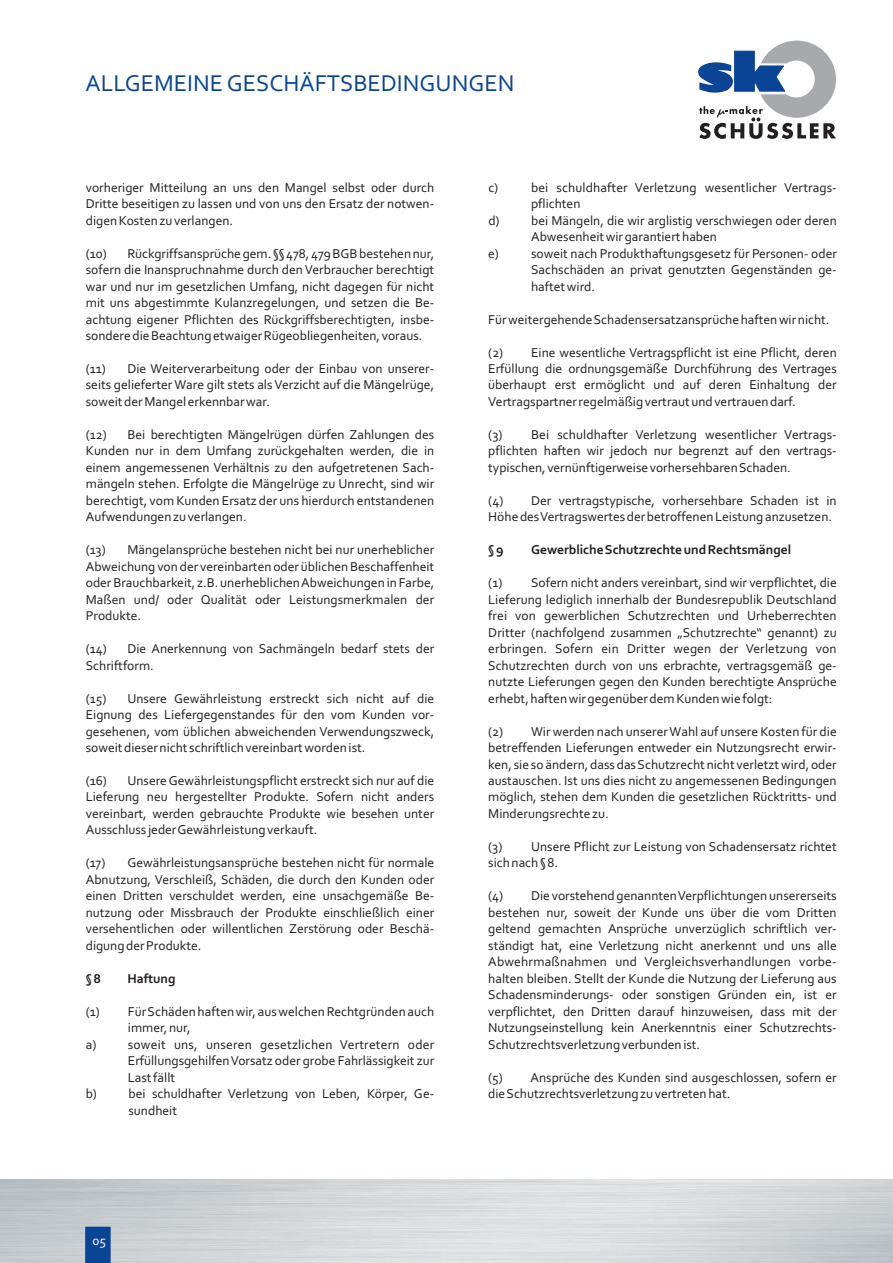
<style>
.page{position:relative;width:893px;height:1263px;background:#fff}
.page>*{position:absolute;margin:0;border:0;box-sizing:border-box;transform-origin:0 0}
.t1{font:24px "Corbel";color:#094594}
.t2{font:13.5px/16.5px "Corbel";color:#231f20}
.t3{font:700 13.5px "Corbel";color:#231f20}
.t4{font:13.5px "Corbel";color:#fff}
</style>
<div class="page">
<img style="left:0;top:1180px;width:893px;height:83px">
<svg style="left:698px;top:41px;width:138px;height:98px"></svg>
<svg style="left:85px;top:1227px;width:25px;height:36px"></svg>
<h1 class="t1" style="left:86px;top:74px;width:430px">ALLGEMEINE GESCHÄFTSBEDINGUNGEN</h1>
<p class="t2" style="left:86px;top:180px;width:350px">vorheriger Mitteilung an uns den Mangel selbst oder durch</p>
<p class="t2" style="left:488px;top:180px;width:11px">c)</p>
<p class="t2" style="left:531px;top:180px;width:307px">bei schuldhafter Verletzung wesentlicher Vertrags-</p>
<p class="t2" style="left:86px;top:197px;width:350px">Dritte beseitigen zu lassen und von uns den Ersatz der notwen-</p>
<p class="t2" style="left:531px;top:197px;width:51px">pflichten</p>
<p class="t2" style="left:86px;top:213px;width:149px">digen Kosten zu verlangen.</p>
<p class="t2" style="left:531px;top:213px;width:307px;text-indent:-43px">d) bei Mängeln, die wir arglistig verschwiegen oder deren<br>Abwesenheit wir garantiert haben</p>
<p class="t2" style="left:86px;top:246px;width:350px">(10) Rückgriffsansprüche gem. §§ 478, 479 BGB bestehen nur,</p>
<p class="t2" style="left:488px;top:246px;width:350px">e) soweit nach Produkthaftungsgesetz für Personen- oder</p>
<p class="t2" style="left:86px;top:263px;width:350px">sofern die Inanspruchnahme durch den Verbraucher berechtigt</p>
<p class="t2" style="left:531px;top:263px;width:307px">Sachschäden an privat genutzten Gegenständen ge-</p>
<p class="t2" style="left:86px;top:279px;width:350px">war und nur im gesetzlichen Umfang, nicht dagegen für nicht</p>
<p class="t2" style="left:531px;top:279px;width:65px">haftet wird.</p>
<p class="t2" style="left:86px;top:295px;width:350px">mit uns abgestimmte Kulanzregelungen, und setzen die Be&shy;achtung eigener Pflichten des Rückgriffsberechtigten, insbe-</p>
<p class="t2" style="left:488px;top:312px;width:343px">Für weitergehende Schadensersatzansprüche haften wir nicht.</p>
<p class="t2" style="left:86px;top:328px;width:338px">sondere die Beachtung etwaiger Rügeobliegenheiten, voraus.</p>
<p class="t2" style="left:488px;top:345px;width:350px">(2) Eine wesentliche Vertragspflicht ist eine Pflicht, deren</p>
<p class="t2" style="left:86px;top:361px;width:350px">(11) Die Weiterverarbeitung oder der Einbau von unserer-</p>
<p class="t2" style="left:488px;top:361px;width:350px">Erfüllung die ordnungsgemäße Durchführung des Vertrages</p>
<p class="t2" style="left:86px;top:378px;width:350px">seits gelieferter Ware gilt stets als Verzicht auf die Mängelrüge,</p>
<p class="t2" style="left:488px;top:378px;width:350px">überhaupt erst ermöglicht und auf deren Einhaltung der</p>
<p class="t2" style="left:86px;top:394px;width:186px">soweit der Mangel erkennbar war.</p>
<p class="t2" style="left:488px;top:394px;width:309px">Vertragspartner regelmäßig vertraut und vertrauen darf.</p>
<p class="t2" style="left:86px;top:427px;width:350px">(12) Bei berechtigten Mängelrügen dürfen Zahlungen des</p>
<p class="t2" style="left:488px;top:427px;width:350px">(3) Bei schuldhafter Verletzung wesentlicher Vertrags-</p>
<p class="t2" style="left:86px;top:444px;width:350px">Kunden nur in dem Umfang zurückgehalten werden, die in</p>
<p class="t2" style="left:488px;top:444px;width:350px">pflichten haften wir jedoch nur begrenzt auf den vertrags-</p>
<p class="t2" style="left:86px;top:460px;width:350px">einem angemessenen Verhältnis zu den aufgetretenen Sach-</p>
<p class="t2" style="left:488px;top:460px;width:304px">typischen, vernünftigerweise vorhersehbaren Schaden.</p>
<p class="t2" style="left:86px;top:477px;width:350px">mängeln stehen. Erfolgte die Mängelrüge zu Unrecht, sind wir berechtigt, vom Kunden Ersatz der uns hierdurch entstandenen</p>
<p class="t2" style="left:488px;top:493px;width:350px">(4) Der vertragstypische, vorhersehbare Schaden ist in</p>
<p class="t2" style="left:86px;top:510px;width:162px">Aufwendungen zu verlangen.</p>
<p class="t2" style="left:488px;top:510px;width:345px">Höhe des Vertragswertes der betroffenen Leistung anzusetzen.</p>
<p class="t2" style="left:86px;top:543px;width:350px">(13) Mängelansprüche bestehen nicht bei nur unerheblicher</p>
<p class="t3" style="left:488px;top:544px;width:17px">§ 9</p>
<p class="t3" style="left:531px;top:544px;width:262px">Gewerbliche Schutzrechte und Rechtsmängel</p>
<p class="t2" style="left:86px;top:559px;width:350px">Abweichung von der vereinbarten oder üblichen Beschaffenheit oder Brauchbarkeit, z.B. unerheblichen Abweichungen in Farbe,</p>
<p class="t2" style="left:488px;top:576px;width:350px">(1) Sofern nicht anders vereinbart, sind wir verpflichtet, die</p>
<p class="t2" style="left:86px;top:592px;width:350px">Maßen und/ oder Qualität oder Leistungsmerkmalen der</p>
<p class="t2" style="left:488px;top:592px;width:350px">Lieferung lediglich innerhalb der Bundesrepublik Deutschland</p>
<p class="t2" style="left:86px;top:609px;width:57px">Produkte.</p>
<p class="t2" style="left:488px;top:609px;width:350px">frei von gewerblichen Schutzrechten und Urheberrechten<br>Dritter (nachfolgend zusammen „Schutzrechte“ genannt) zu</p>
<p class="t2" style="left:86px;top:642px;width:350px">(14) Die Anerkennung von Sachmängeln bedarf stets der</p>
<p class="t2" style="left:488px;top:642px;width:350px">erbringen. Sofern ein Dritter wegen der Verletzung von</p>
<p class="t2" style="left:86px;top:658px;width:69px">Schriftform.</p>
<p class="t2" style="left:488px;top:658px;width:350px">Schutzrechten durch von uns erbrachte, vertragsgemäß ge&shy;nutzte Lieferungen gegen den Kunden berechtigte Ansprüche</p>
<p class="t2" style="left:86px;top:691px;width:350px">(15) Unsere Gewährleistung erstreckt sich nicht auf die</p>
<p class="t2" style="left:488px;top:691px;width:286px">erhebt, haften wir gegenüber dem Kunden wie folgt:</p>
<p class="t2" style="left:86px;top:707px;width:350px">Eignung des Liefergegenstandes für den vom Kunden vor&shy;gesehenen, vom üblichen abweichenden Verwendungszweck,</p>
<p class="t2" style="left:488px;top:724px;width:350px">(2) Wir werden nach unserer Wahl auf unsere Kosten für die</p>
<p class="t2" style="left:86px;top:740px;width:281px">soweit dieser nicht schriftlich vereinbart worden ist.</p>
<p class="t2" style="left:488px;top:740px;width:350px">betreffenden Lieferungen entweder ein Nutzungsrecht erwir&shy;ken, sie so ändern, dass das Schutzrecht nicht verletzt wird, oder</p>
<p class="t2" style="left:86px;top:773px;width:350px">(16) Unsere Gewährleistungspflicht erstreckt sich nur auf die</p>
<p class="t2" style="left:488px;top:773px;width:350px">austauschen. Ist uns dies nicht zu angemessenen Bedingungen</p>
<p class="t2" style="left:86px;top:790px;width:350px">Lieferung neu hergestellter Produkte. Sofern nicht anders</p>
<p class="t2" style="left:488px;top:790px;width:350px">möglich, stehen dem Kunden die gesetzlichen Rücktritts- und</p>
<p class="t2" style="left:86px;top:806px;width:350px">vereinbart, werden gebrauchte Produkte wie besehen unter</p>
<p class="t2" style="left:488px;top:806px;width:122px">Minderungsrechte zu.</p>
<p class="t2" style="left:86px;top:823px;width:233px">Ausschluss jeder Gewährleistung verkauft.</p>
<p class="t2" style="left:488px;top:839px;width:350px">(3) Unsere Pflicht zur Leistung von Schadensersatz richtet</p>
<p class="t2" style="left:86px;top:856px;width:350px">(17) Gewährleistungsansprüche bestehen nicht für normale</p>
<p class="t2" style="left:488px;top:856px;width:71px">sich nach § 8.</p>
<p class="t2" style="left:86px;top:872px;width:350px">Abnutzung, Verschleiß, Schäden, die durch den Kunden oder einen Dritten verschuldet werden, eine unsachgemäße Be-</p>
<p class="t2" style="left:488px;top:889px;width:350px">(4) Die vorstehend genannten Verpflichtungen unsererseits</p>
<p class="t2" style="left:86px;top:905px;width:350px">nutzung oder Missbrauch der Produkte einschließlich einer</p>
<p class="t2" style="left:488px;top:905px;width:350px">bestehen nur, soweit der Kunde uns über die vom Dritten</p>
<p class="t2" style="left:86px;top:922px;width:350px">versehentlichen oder willentlichen Zerstörung oder Beschä-</p>
<p class="t2" style="left:488px;top:922px;width:350px">geltend gemachten Ansprüche unverzüglich schriftlich ver-</p>
<p class="t2" style="left:86px;top:938px;width:117px">digung der Produkte.</p>
<p class="t2" style="left:488px;top:938px;width:350px">ständigt hat, eine Verletzung nicht anerkennt und uns alle<br>Abwehrmaßnahmen und Vergleichsverhandlungen vorbe-</p>
<p class="t3" style="left:86px;top:973px;width:17px">§ 8</p>
<p class="t3" style="left:127px;top:973px;width:50px">Haftung</p>
<p class="t2" style="left:488px;top:971px;width:350px">halten bleiben. Stellt der Kunde die Nutzung der Lieferung aus<br>Schadensminderungs- oder sonstigen Gründen ein, ist er</p>
<p class="t2" style="left:86px;top:1004px;width:350px">(1) Für Schäden haften wir, aus welchen Rechtgründen auch</p>
<p class="t2" style="left:488px;top:1004px;width:350px">verpflichtet, den Dritten darauf hinzuweisen, dass mit der</p>
<p class="t2" style="left:128px;top:1021px;width:64px">immer, nur,</p>
<p class="t2" style="left:488px;top:1021px;width:350px">Nutzungseinstellung kein Anerkenntnis einer Schutzrechts-</p>
<p class="t2" style="left:86px;top:1037px;width:350px">a) soweit uns, unseren gesetzlichen Vertretern oder</p>
<p class="t2" style="left:488px;top:1037px;width:213px">Schutzrechtsverletzung verbunden ist.</p>
<p class="t2" style="left:128px;top:1054px;width:308px">Erfüllungsgehilfen Vorsatz oder grobe Fahrlässigkeit zur<br>Last fällt</p>
<p class="t2" style="left:488px;top:1070px;width:350px">(5) Ansprüche des Kunden sind ausgeschlossen, sofern er</p>
<p class="t2" style="left:86px;top:1086px;width:350px">b) bei schuldhafter Verletzung von Leben, Körper, Ge-</p>
<p class="t2" style="left:488px;top:1086px;width:244px">die Schutzrechtsverletzung zu vertreten hat.</p>
<p class="t2" style="left:129px;top:1103px;width:50px">sundheit</p>
<p class="t4" style="left:92px;top:1234px;width:16px">0 15</p>
</div>
